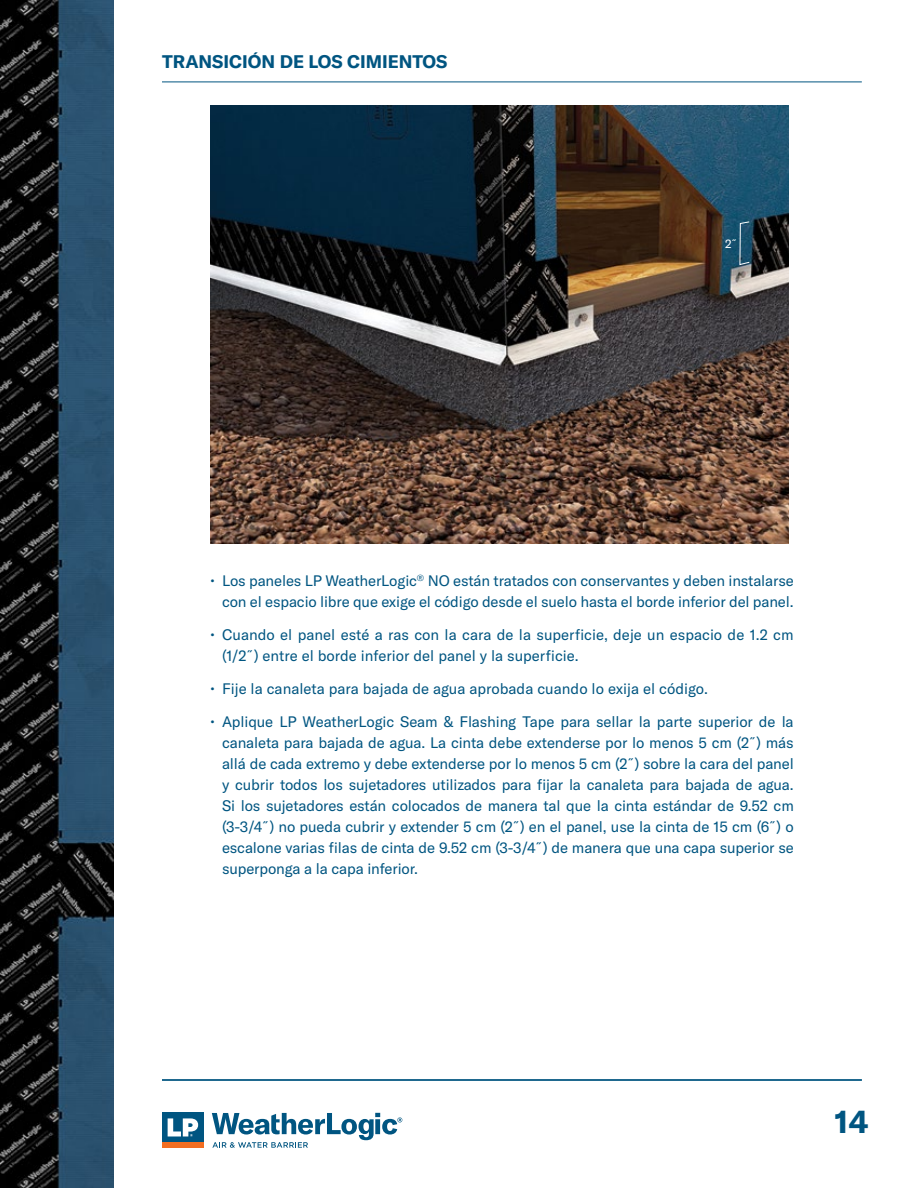
<style>
.page{position:relative;width:918px;height:1188px;background:#fff}
.page>*{position:absolute;margin:0;border:0;box-sizing:border-box;transform-origin:0 0}
.t1{font:700 32.1px "GT America";color:#005581}
.t2{font:700 18px "GT America";color:#005581}
.t3{font:15px/21px "GT America";letter-spacing:-.01em;color:#005581;text-align:right}
.t4{font:12px "GT America";color:#fff}
</style>
<div class="page">
<hr style="left:162px;top:1080px;width:700px;height:1px;background:#005581">
<hr style="left:162px;top:82px;width:700px;height:1px;background:#005581">
<img style="left:210px;top:106px;width:578px;height:437px">
<svg style="left:739px;top:221px;width:11px;height:44px"></svg>
<img style="left:0;top:0;width:113px;height:1188px">
<div style="left:162px;top:1113px;width:41px;height:29px;background:#005581"></div>
<div style="left:162px;top:1142px;width:41px;height:6px;background:#f36e21"></div>
<svg style="left:168px;top:1118px;width:30px;height:19px"></svg>
<svg style="left:212px;top:1113px;width:190px;height:35px"></svg>
<p class="t2" style="left:162px;top:51px;width:287px">TRANSICIÓN DE LOS CIMIENTOS</p>
<p class="t4" style="left:725px;top:237px;width:15px">2˝</p>
<p class="t3" style="left:210px;top:571px;width:585px">• Los paneles LP WeatherLogic<sup>®</sup> NO están tratados con conservantes y deben instalarse con el espacio libre que exige el código desde el suelo hasta el borde inferior del panel.</p>
<p class="t3" style="left:222px;top:625px;width:573px;text-align:left;text-indent:-12px">• Cuando el panel esté a ras con la cara de la superficie, deje un espacio de 1.2 cm (1/2˝) entre el borde inferior del panel y la superficie.</p>
<p class="t3" style="left:210px;top:679px;width:499px">• Fije la canaleta para bajada de agua aprobada cuando lo exija el código.</p>
<p class="t3" style="left:222px;top:712px;width:573px;text-align:justify;text-indent:-12px">• Aplique LP WeatherLogic Seam &amp; Flashing Tape para sellar la parte superior de la canaleta para bajada de agua. La cinta debe extenderse por lo menos 5 cm (2˝) más allá de cada extremo y debe extenderse por lo menos 5 cm (2˝) sobre la cara del panel y cubrir todos los sujetadores utilizados para fijar la canaleta para bajada de agua.<br>Si los sujetadores están colocados de manera tal que la cinta estándar de 9.52 cm (3-3/4˝) no pueda cubrir y extender 5 cm (2˝) en el panel, use la cinta de 15 cm (6˝) o escalone varias filas de cinta de 9.52 cm (3-3/4˝) de manera que una capa superior se superponga a la capa inferior.</p>
<h1 class="t1" style="left:835px;top:1102px;width:36px">14</h1>
</div>
